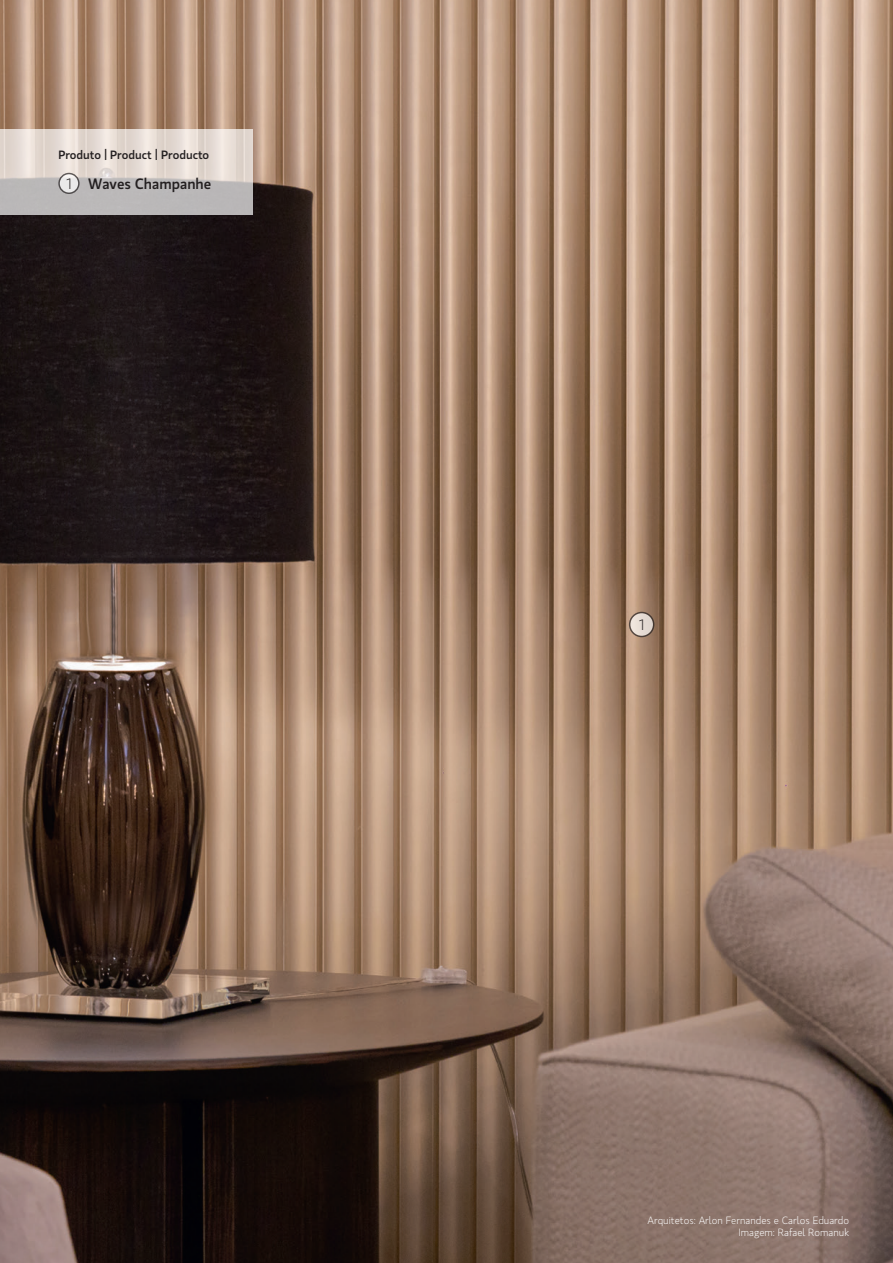
<style>
.page{position:relative;width:893px;height:1263px;background:#fff}
.page>*{position:absolute;margin:0;border:0;box-sizing:border-box;transform-origin:0 0}
.t1{font:500 15px "Gloriola";color:#231f20}
.t2{font:300 15px "Gloriola";color:#231f20}
.t3{font:500 12px "Gloriola";color:#231f20}
.t4{font:300 10.5px/12.6px "Gloriola";color:#fff;text-align:right}
.s1{font-weight:300}
</style>
<div class="page">
<img style="left:0;top:0;width:893px;height:1263px">
<svg style="left:0;top:129px;width:253px;height:85px;background:#d4ccc8"></svg>
<svg style="left:59px;top:174px;width:20px;height:19px"></svg>
<div style="left:58px;top:173px;width:22px;height:21px;border:1px solid #231f20;border-radius:50%"></div>
<div style="left:630px;top:612px;width:24px;height:24px;background:#e6dbd4;border-radius:50%"></div>
<div style="left:629px;top:612px;width:25px;height:25px;border:2px solid #231f20;border-radius:50%"></div>
<p class="t3" style="left:58px;top:147px;width:152px">Produto | Product | Producto</p>
<h1 class="t1" style="left:66px;top:175px;width:146px"><span class="s1">1</span> Waves Champanhe</h1>
<h1 class="t2" style="left:639px;top:616px;width:7px">1</h1>
<p class="t4" style="left:647px;top:1214px;width:203px">Arquitetos: Arlon Fernandes e Carlos Eduardo<br>Imagem: Rafael Romanuk</p>
</div>
